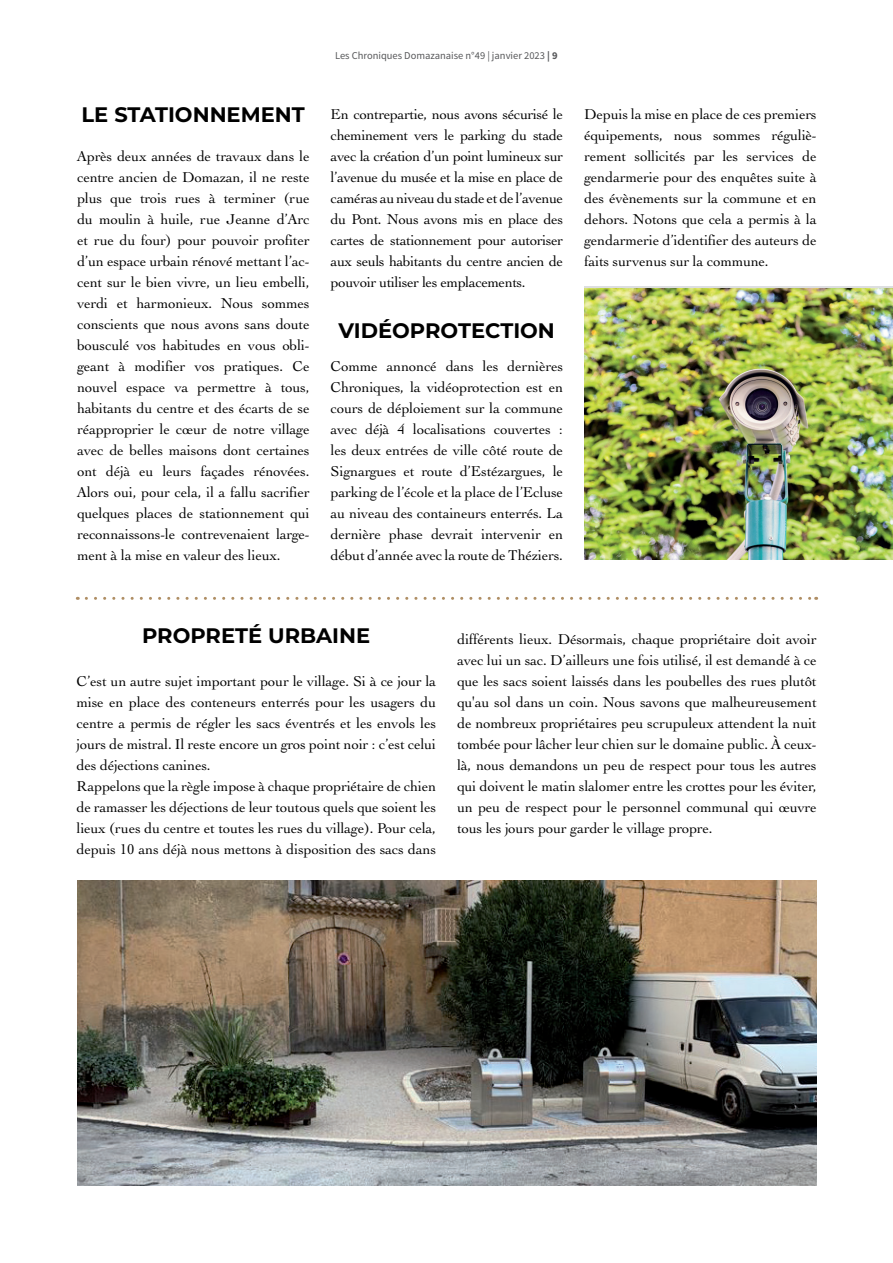
<style>
.page{position:relative;width:893px;height:1263px;background:#fff}
.page>*{position:absolute;margin:0;border:0;box-sizing:border-box;transform-origin:0 0}
.t1{font:700 21px "Montserrat";color:#000}
.t2{font:15px/21px "Engraver Oldsty 205 BT";color:#000;text-align:justify}
.t3{font:10.5px "Source Sans Pro";color:#57585a}
.s1{font-weight:700}
</style>
<div class="page">
<img style="left:77px;top:880px;width:739px;height:305px">
<img style="left:584px;top:288px;width:309px;height:272px">
<svg style="left:86px;top:597px;width:731px;height:3px"></svg>
<h1 class="t1" style="left:82px;top:99px;width:225px">LE STATIONNEMENT</h1>
<p class="t2" style="left:77px;top:145px;width:234px">Après deux années de travaux dans le centre ancien de Domazan, il ne reste plus que trois rues à terminer (rue du moulin à huile, rue Jeanne d’Arc et rue du four) pour pouvoir profiter d’un espace urbain rénové mettant l’ac&shy;cent sur le bien vivre, un lieu embelli, verdi et harmonieux. Nous sommes conscients que nous avons sans doute bousculé vos habitudes en vous obli&shy;geant à modifier vos pratiques. Ce nouvel espace va permettre à tous, habitants du centre et des écarts de se réapproprier le cœur de notre village avec de belles maisons dont certaines ont déjà eu leurs façades rénovées.<br>Alors oui, pour cela, il a fallu sacrifier quelques places de stationnement qui reconnaissons-le contrevenaient large&shy;ment à la mise en valeur des lieux.</p>
<p class="t3" style="left:335px;top:49px;width:224px">Les Chroniques Domazanaise n°49 | janvier 2023 <span class="s1">| 9</span></p>
<p class="t2" style="left:331px;top:103px;width:234px">En contrepartie, nous avons sécurisé le cheminement vers le parking du stade avec la création d’un point lumineux sur l’avenue du musée et la mise en place de caméras au niveau du stade et de l’avenue du Pont. Nous avons mis en place des cartes de stationnement pour autoriser aux seuls habitants du centre ancien de pouvoir utiliser les emplacements.</p>
<h1 class="t1" style="left:339px;top:315px;width:218px">VIDÉOPROTECTION</h1>
<p class="t2" style="left:331px;top:355px;width:234px">Comme annoncé dans les dernières Chroniques, la vidéoprotection est en cours de déploiement sur la commune avec déjà 4 localisations couvertes : les deux entrées de ville côté route de Signargues et route d’Estézargues, le parking de l’école et la place de l’Ecluse au niveau des containeurs enterrés. La dernière phase devrait intervenir en début d’année avec la route de Théziers.</p>
<p class="t2" style="left:584px;top:103px;width:234px">Depuis la mise en place de ces premiers équipements, nous sommes réguliè&shy;rement sollicités par les services de gendarmerie pour des enquêtes suite à des évènements sur la commune et en dehors. Notons que cela a permis à la gendarmerie d’identifier des auteurs de faits survenus sur la commune.</p>
<h1 class="t1" style="left:142px;top:620px;width:230px">PROPRETÉ URBAINE</h1>
<p class="t2" style="left:77px;top:670px;width:361px;text-align:left">C’est un autre sujet important pour le village. Si à ce jour la mise en place des conteneurs enterrés pour les usagers du centre a permis de régler les sacs éventrés et les envols les jours de mistral. Il reste encore un gros point noir : c’est celui des déjections canines.<br>Rappelons que la règle impose à chaque propriétaire de chien de ramasser les déjections de leur toutous quels que soient les lieux (rues du centre et toutes les rues du village). Pour cela, depuis 10 ans déjà nous mettons à disposition des sacs dans</p>
<p class="t2" style="left:457px;top:628px;width:361px">différents lieux. Désormais, chaque propriétaire doit avoir avec lui un sac. D’ailleurs une fois utilisé, il est demandé à ce que les sacs soient laissés dans les poubelles des rues plutôt qu'au sol dans un coin. Nous savons que malheureusement de nombreux propriétaires peu scrupuleux attendent la nuit tombée pour lâcher leur chien sur le domaine public. À ceux&shy;là, nous demandons un peu de respect pour tous les autres qui doivent le matin slalomer entre les crottes pour les éviter, un peu de respect pour le personnel communal qui œuvre tous les jours pour garder le village propre.</p>
</div>
